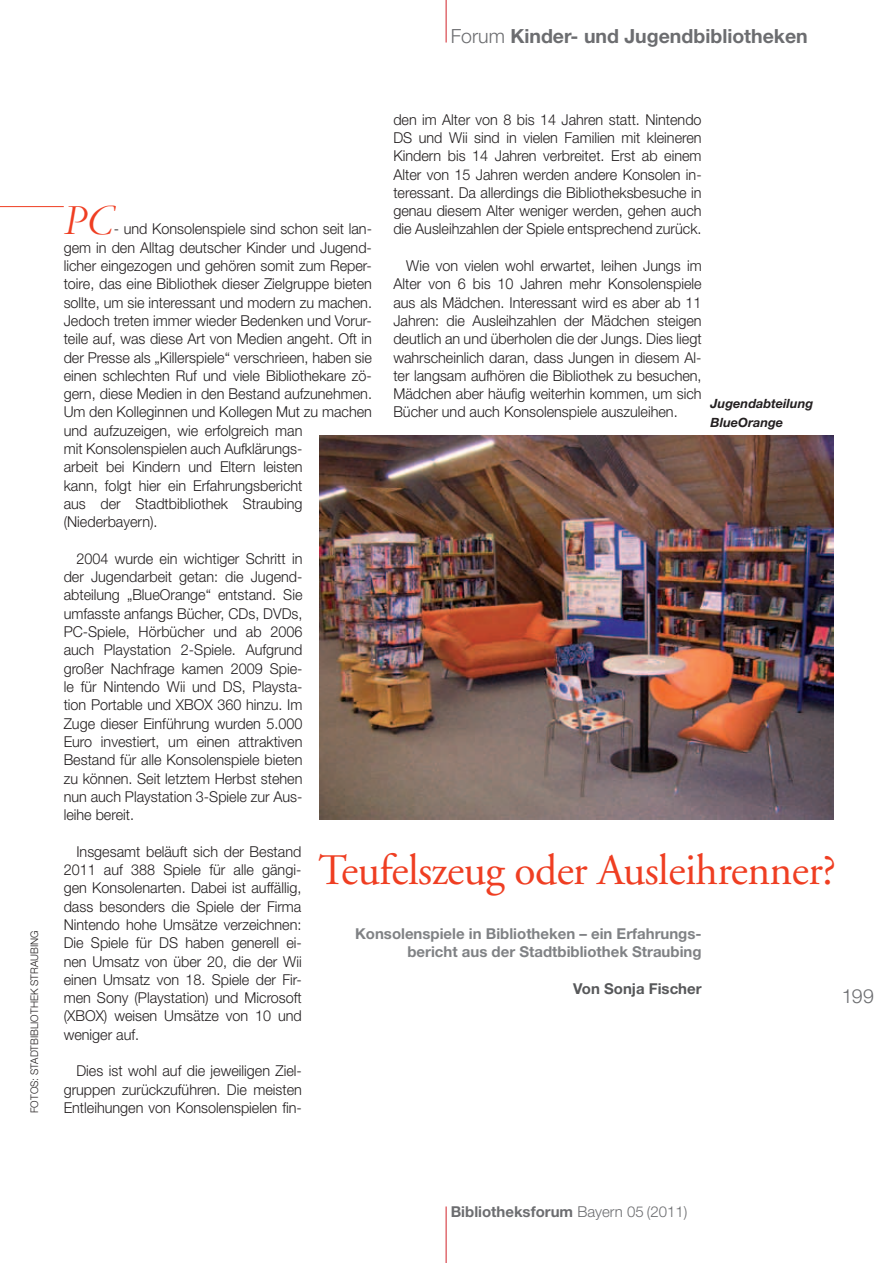
<style>
.page{position:relative;width:893px;height:1263px;background:#fff}
.page>*{position:absolute;margin:0;border:0;box-sizing:border-box;transform-origin:0 0}
.t1{font:43.5px "Adobe Garamond";letter-spacing:-.015em;color:#ef3e22}
.t2{font:italic 43.35px "Garamond";color:#ef3e22;scale:.96 1}
.t3{font:700 19.5px "Helvetica Neue";color:#6c6d70}
.t4{font:300 19.5px "Helvetica Neue";color:#6c6d70}
.t5{font:300 15px/18.3px "Helvetica Neue";color:#231f20;text-align:justify;scale:.96 1}
.t6{font:700 15px/18.3px "Helvetica Neue";color:#808285;text-align:right}
.t7{font:700 15px "Helvetica Neue";color:#6c6d70}
.t8{font:700 15px "Helvetica Neue";color:#57585a}
.t9{font:italic 700 12.75px/18.3px "Helvetica Neue";color:#231f20}
.t10{font:300 10.5px "Helvetica Neue";color:#231f20;scale:.96 1}
.s1{font-weight:300}
</style>
<div class="page">
<hr style="left:446px;top:0;width:1px;height:43px;background:#d1232a">
<hr style="left:446px;top:1206px;width:1px;height:57px;background:#d1232a">
<hr style="left:0;top:206px;width:64px;height:1px;background:#ef3e22">
<img style="left:320px;top:435px;width:513px;height:385px">
<h3 class="t3" style="left:451px;top:24px;width:359px"><span class="s1">Forum</span> Kinder- und Jugendbibliotheken</h3>
<p class="t10" style="left:28px;top:1113px;width:191px;rotate:-90deg">FotoS: Stadtbibliothek Straubing</p>
<p class="t5" style="left:393px;top:110px;width:323px">den im Alter von 8 bis 14 Jahren statt. Nintendo DS und Wii sind in vielen Familien mit kleineren Kindern bis 14 Jahren verbreitet. Erst ab einem Alter von 15 Jahren werden andere Konsolen in&shy;teressant. Da allerdings die Bibliotheksbesuche in genau diesem Alter weniger werden, gehen auch die Ausleihzahlen der Spiele entsprechend zurück.</p>
<p class="t5" style="left:393px;top:256px;width:323px;text-indent:13px">Wie von vielen wohl erwartet, leihen Jungs im Alter von 6 bis 10 Jahren mehr Konsolenspiele aus als Mädchen. Interessant wird es aber ab 11<br>Jahren: die Ausleihzahlen der Mädchen steigen deutlich an und überholen die der Jungs. Dies liegt wahrscheinlich daran, dass Jungen in diesem Al&shy;ter langsam aufhören die Bibliothek zu besuchen, Mädchen aber häufig weiterhin kommen, um sich Bücher und auch Konsolenspiele auszuleihen.</p>
<h2 class="t2" style="left:64px;top:195px;width:53px">PC</h2>
<p class="t5" style="left:64px;top:220px;width:323px;text-align:left;text-indent:50px">- und Konsolenspiele sind schon seit lan&shy;gem in den Alltag deutscher Kinder und Jugend&shy;licher eingezogen und gehören somit zum Reper&shy;toire, das eine Bibliothek dieser Zielgruppe bieten sollte, um sie interessant und modern zu machen.<br>Jedoch treten immer wieder Bedenken und Vorur&shy;teile auf, was diese Art von Medien angeht. Oft in der Presse als „Killerspiele“ verschrieen, haben sie einen schlechten Ruf und viele Bibliothekare zö&shy;gern, diese Medien in den Bestand aufzunehmen.<br>Um den Kolleginnen und Kollegen Mut zu machen und aufzuzeigen, wie erfolgreich man<br>mit Konsolenspielen auch Aufklärungs-<br>arbeit bei Kindern und Eltern leisten<br>kann, folgt hier ein Erfahrungsbericht<br>aus der Stadtbibliothek Straubing (Niederbayern).</p>
<p class="t5" style="left:64px;top:549px;width:250px;text-indent:13px">2004 wurde ein wichtiger Schritt in der Jugendarbeit getan: die Jugend&shy;abteilung „BlueOrange“ entstand. Sie umfasste anfangs Bücher, CDs, DVDs, PC-Spiele, Hörbücher und ab 2006 auch Playstation 2-Spiele. Aufgrund großer Nachfrage kamen 2009 Spie&shy;le für Nintendo Wii und DS, Playsta&shy;tion Portable und XBOX 360 hinzu. Im Zuge dieser Einführung wurden 5.000<br>Euro investiert, um einen attraktiven Bestand für alle Konsolenspiele bieten zu können. Seit letztem Herbst stehen nun auch Playstation 3-Spiele zur Aus&shy;leihe bereit.</p>
<p class="t5" style="left:64px;top:842px;width:250px;text-indent:13px">Insgesamt beläuft sich der Bestand 2011 auf 388 Spiele für alle gängi&shy;gen Konsolenarten. Dabei ist auffällig, dass besonders die Spiele der Firma Nintendo hohe Umsätze verzeichnen:<br>Die Spiele für DS haben generell ei&shy;nen Umsatz von über 20, die der Wii einen Umsatz von 18. Spiele der Fir&shy;men Sony (Playstation) und Microsoft (XBOX) weisen Umsätze von 10 und weniger auf.</p>
<p class="t5" style="left:64px;top:1061px;width:250px;text-indent:13px">Dies ist wohl auf die jeweiligen Ziel&shy;gruppen zurückzuführen. Die meisten Entleihungen von Konsolenspielen fin-</p>
<p class="t9" style="left:711px;top:394px;width:104px">Jugendabteilung<br>BlueOrange</p>
<h1 class="t1" style="left:318px;top:847px;width:519px">Teufelszeug oder Ausleihrenner?</h1>
<p class="t6" style="left:355px;top:924px;width:348px">Konsolenspiele in Bibliotheken – ein Erfahrungs&shy;bericht aus der Stadtbibliothek Straubing</p>
<p class="t8" style="left:573px;top:979px;width:130px">Von Sonja Fischer</p>
<h3 class="t4" style="left:842px;top:984px;width:34px">199</h3>
<p class="t7" style="left:451px;top:1202px;width:238px">Bibliotheksforum <span class="s1">Bayern 05 (2011)</span></p>
</div>
